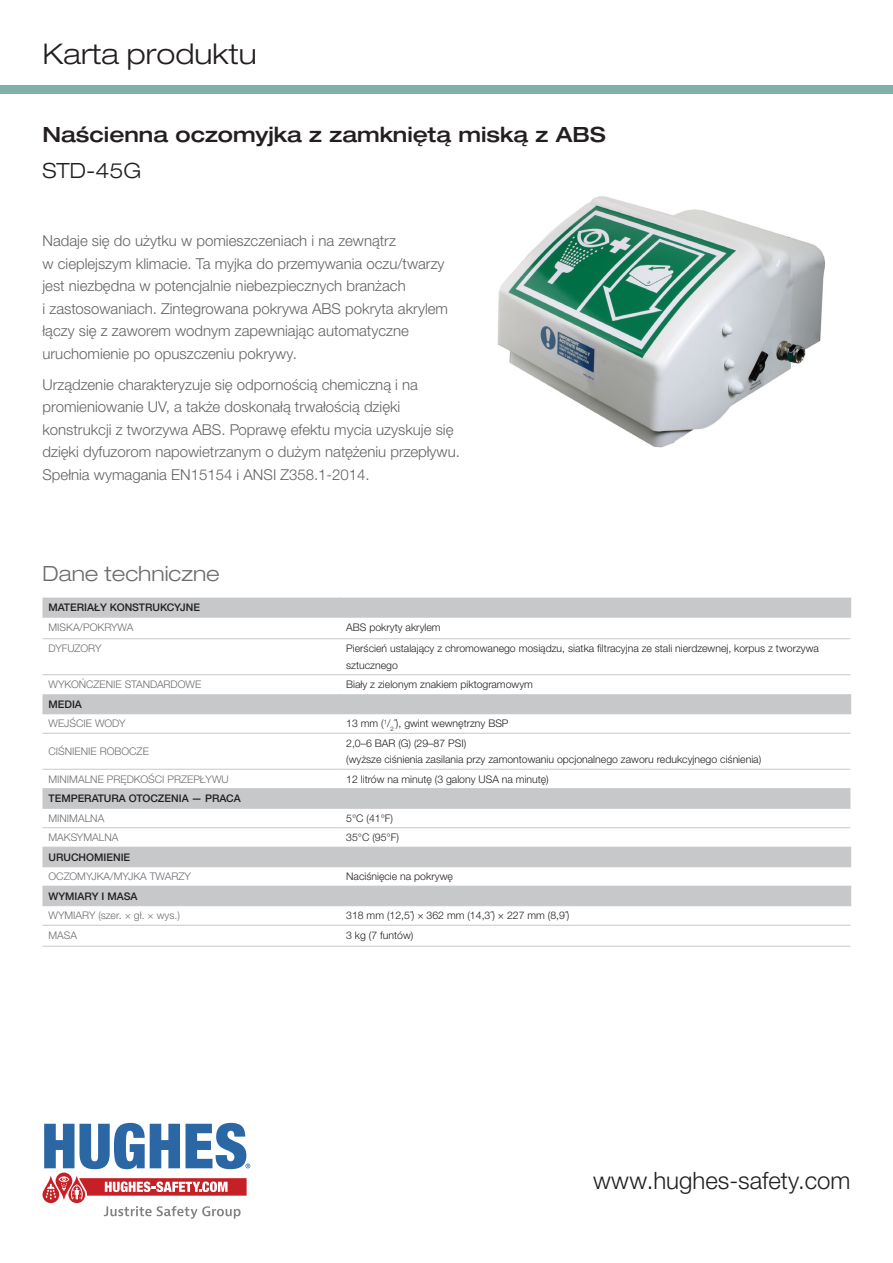
<style>
.page{position:relative;width:893px;height:1263px;background:#fff}
.page>*{position:absolute;margin:0;border:0;box-sizing:border-box;transform-origin:0 0}
.t1{font:300 expanded 28.5px "Helvetica Neue LTW1 G";color:#231f20}
.t2{font:300 24px "Helvetica Neue LTW1 G";color:#231f20}
.t3{font:500 expanded 21px "Helvetica Neue LTW1 G";color:#231f20}
.t4{font:300 expanded 21px "Helvetica Neue LT Std";color:#6c6d70}
.t5{font:300 expanded 21px "Helvetica Neue LT Std";color:#231f20}
.t6{font:300 15px/22.5px "Helvetica Neue LTW1 G";color:#636366}
.t7{font:300 10.5px/16.5px "Helvetica Neue LTW1 G";color:#231f20}
.t8{font:300 10.5px "Helvetica Neue LTW1 G";color:#6c6d70}
.t9{font:500 10.5px "Helvetica Neue LTW1 G";color:#231f20}
.s1{color:#666a6b}
</style>
<div class="page">
<svg style="left:43px;top:1123px;width:207px;height:96px"></svg>
<div style="left:0;top:85px;width:893px;height:9px;background:#81b0aa"></div>
<svg style="left:43px;top:598px;width:807px;height:307px"></svg>
<svg style="left:339px;top:598px;width:2px;height:18px"></svg>
<svg style="left:850px;top:598px;width:1px;height:18px"></svg>
<svg style="left:339px;top:694px;width:2px;height:19px"></svg>
<svg style="left:850px;top:694px;width:1px;height:19px"></svg>
<svg style="left:339px;top:848px;width:2px;height:18px"></svg>
<svg style="left:850px;top:848px;width:1px;height:18px"></svg>
<svg style="left:339px;top:887px;width:2px;height:18px"></svg>
<svg style="left:850px;top:887px;width:1px;height:18px"></svg>
<hr style="left:43px;top:905px;width:297px;height:1px;background:#c7c8ca">
<hr style="left:340px;top:905px;width:511px;height:1px;background:#c7c8ca">
<hr style="left:43px;top:925px;width:297px;height:1px;background:#c7c8ca">
<hr style="left:340px;top:925px;width:510px;height:1px;background:#c7c8ca">
<hr style="left:43px;top:946px;width:297px;height:1px;background:#c7c8ca">
<hr style="left:340px;top:946px;width:510px;height:1px;background:#c7c8ca">
<hr style="left:43px;top:788px;width:297px;height:1px;background:#c7c8ca">
<hr style="left:340px;top:788px;width:510px;height:1px;background:#c7c8ca">
<hr style="left:43px;top:808px;width:297px;height:1px;background:#c7c8ca">
<hr style="left:340px;top:808px;width:510px;height:1px;background:#c7c8ca">
<hr style="left:43px;top:847px;width:297px;height:1px;background:#c7c8ca">
<hr style="left:340px;top:847px;width:511px;height:1px;background:#c7c8ca">
<hr style="left:43px;top:616px;width:297px;height:2px;background:#c7c8ca">
<hr style="left:340px;top:616px;width:511px;height:2px;background:#c7c8ca">
<hr style="left:43px;top:713px;width:297px;height:1px;background:#c7c8ca">
<hr style="left:340px;top:713px;width:511px;height:1px;background:#c7c8ca">
<hr style="left:43px;top:866px;width:297px;height:1px;background:#c7c8ca">
<hr style="left:340px;top:866px;width:511px;height:1px;background:#c7c8ca">
<hr style="left:43px;top:886px;width:297px;height:1px;background:#c7c8ca">
<hr style="left:340px;top:886px;width:511px;height:1px;background:#c7c8ca">
<hr style="left:43px;top:638px;width:297px;height:1px;background:#c7c8ca">
<hr style="left:340px;top:638px;width:510px;height:1px;background:#c7c8ca">
<hr style="left:43px;top:674px;width:297px;height:1px;background:#c7c8ca">
<hr style="left:340px;top:674px;width:510px;height:1px;background:#c7c8ca">
<hr style="left:43px;top:733px;width:297px;height:1px;background:#c7c8ca">
<hr style="left:340px;top:733px;width:510px;height:1px;background:#c7c8ca">
<hr style="left:43px;top:769px;width:297px;height:1px;background:#c7c8ca">
<hr style="left:340px;top:769px;width:510px;height:1px;background:#c7c8ca">
<hr style="left:43px;top:827px;width:297px;height:1px;background:#c7c8ca">
<hr style="left:340px;top:827px;width:510px;height:1px;background:#c7c8ca">
<img style="left:497px;top:196px;width:329px;height:252px">
<h1 class="t1" style="left:43px;top:36px;width:216px">Karta produktu</h1>
<p class="t3" style="left:43px;top:121px;width:565px">Naścienna oczomyjka z zamkniętą miską z ABS</p>
<p class="t5" style="left:43px;top:158px;width:100px">STD‑45G</p>
<p class="t6" style="left:43px;top:230px;width:407px">Nadaje się do użytku w pomieszczeniach i na zewnątrz<br>w cieplejszym klimacie. Ta myjka do przemywania oczu/twarzy jest niezbędna w potencjalnie niebezpiecznych branżach<br>i zastosowaniach. Zintegrowana pokrywa ABS pokryta akrylem łączy się z zaworem wodnym zapewniając automatyczne uruchomienie po opuszczeniu pokrywy.</p>
<p class="t6" style="left:43px;top:373px;width:419px">Urządzenie charakteryzuje się odpornością chemiczną i na promieniowanie UV, a także doskonałą trwałością dzięki konstrukcji z tworzywa ABS. Poprawę efektu mycia uzyskuje się dzięki dyfuzorom napowietrzanym o dużym natężeniu przepływu.<br>Spełnia wymagania EN15154 i ANSI Z358.1‑2014.</p>
<p class="t4" style="left:43px;top:560px;width:179px">Dane <span class="s1">t</span>echniczne</p>
<p class="t9" style="left:49px;top:601px;width:153px">MATERIAŁY KONSTRUKCYJNE</p>
<p class="t8" style="left:49px;top:620px;width:87px">MISKA/POKRYWA</p>
<p class="t7" style="left:346px;top:619px;width:96px">ABS pokryty akrylem</p>
<p class="t8" style="left:49px;top:642px;width:54px">DYFUZORY</p>
<p class="t7" style="left:346px;top:640px;width:474px">Pierścień ustalający z chromowanego mosiądzu, siatka filtracyjna ze stali nierdzewnej, korpus z tworzywa sztucznego</p>
<p class="t8" style="left:49px;top:678px;width:154px">WYKOŃCZENIE STANDARDOWE</p>
<p class="t7" style="left:346px;top:676px;width:188px">Biały z zielonym znakiem piktogramowym</p>
<p class="t9" style="left:49px;top:698px;width:35px">MEDIA</p>
<p class="t8" style="left:49px;top:717px;width:79px">WEJŚCIE WODY</p>
<p class="t7" style="left:346px;top:715px;width:164px">13 mm (<sup>1</sup>/<sub>2</sub>˝), gwint wewnętrzny BSP</p>
<p class="t8" style="left:49px;top:745px;width:102px">CIŚNIENIE ROBOCZE</p>
<p class="t7" style="left:346px;top:735px;width:122px">2,0–6 BAR (G) (29–87 PSI)</p>
<p class="t7" style="left:346px;top:751px;width:417px">(wyższe ciśnienia zasilania przy zamontowaniu opcjonalnego zaworu redukcyjnego ciśnienia)</p>
<p class="t8" style="left:49px;top:772px;width:182px">MINIMALNE PRĘDKOŚCI PRZEPŁYWU</p>
<p class="t7" style="left:346px;top:771px;width:204px">12 litrów na minutę (3 galony USA na minutę)</p>
<p class="t9" style="left:49px;top:792px;width:194px">TEMPERATURA OTOCZENIA — PRACA</p>
<p class="t8" style="left:49px;top:811px;width:57px">MINIMALNA</p>
<p class="t7" style="left:346px;top:810px;width:48px">5°C (41°F)</p>
<p class="t8" style="left:49px;top:831px;width:71px">MAKSYMALNA</p>
<p class="t7" style="left:346px;top:829px;width:54px">35°C (95°F)</p>
<p class="t9" style="left:49px;top:851px;width:83px">URUCHOMIENIE</p>
<p class="t8" style="left:49px;top:870px;width:144px">OCZOMYJKA/MYJKA TWARZY</p>
<p class="t7" style="left:346px;top:868px;width:108px">Naciśnięcie na pokrywę</p>
<p class="t9" style="left:49px;top:890px;width:90px">WYMIARY I MASA</p>
<p class="t8" style="left:49px;top:909px;width:133px">WYMIARY (szer. × gł. × wys.)</p>
<p class="t7" style="left:346px;top:907px;width:225px">318 mm (12,5˝) × 362 mm (14,3˝) × 227 mm (8,9˝)</p>
<p class="t8" style="left:49px;top:928px;width:30px">MASA</p>
<p class="t7" style="left:346px;top:927px;width:69px">3 kg (7 funtów)</p>
<h2 class="t2" style="left:593px;top:1166px;width:259px">www.hughes‑safety.com</h2>
</div>
